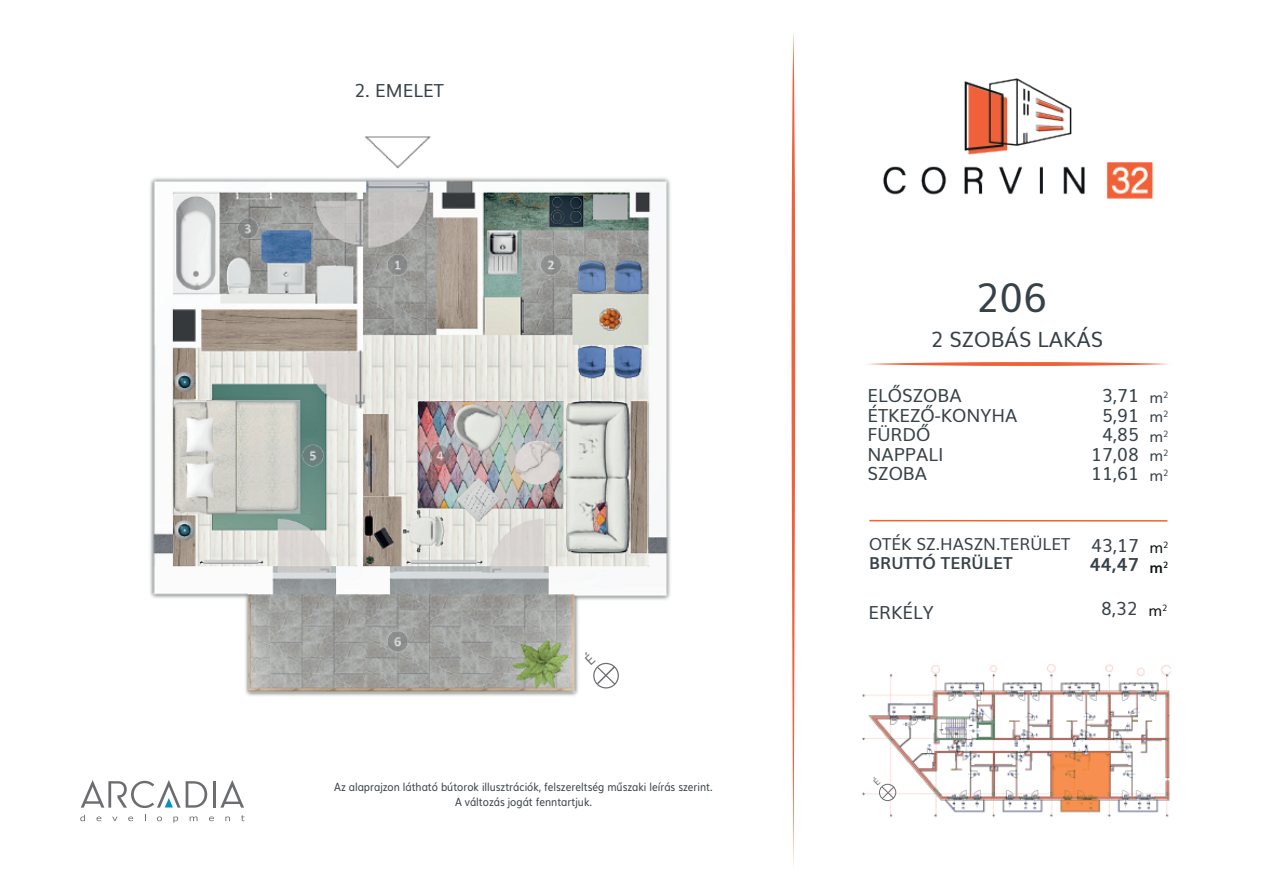
<style>
.page{position:relative;width:1263px;height:893px;background:#fff}
.page>*{position:absolute;margin:0;border:0;box-sizing:border-box;transform-origin:0 0}
.t1{font:39.3px "Muli";color:#364148}
.t2{font:21px "Muli";color:#364148}
.t3{font:18px/19.5px "Muli";color:#364148}
.t4{font:700 18px "Muli";color:#364148}
.t5{font:16.5px "Muli";color:#364148}
.t6{font:700 16.5px "Muli";color:#364148}
.t7{font:15px/19.5px "Muli";color:#364148;text-align:justify}
.t8{font:15px/19.5px "Muli";color:#0f1314}
.t9{font:11.4px/15px "Muli";color:#364148;text-align:center;scale:.89 1}
.s1{font-weight:700}
.s2{font-size:15px;color:#0f1314}
</style>
<div class="page">
<img style="left:150px;top:136px;width:521px;height:560px">
<img style="left:862px;top:664px;width:309px;height:153px">
<svg style="left:791px;top:32px;width:4px;height:834px"></svg>
<svg style="left:867px;top:362px;width:302px;height:4px"></svg>
<hr style="left:869px;top:520px;width:298px;height:2px;background:#f16137">
<img style="left:883px;top:78px;width:270px;height:121px">
<hr style="left:213px;top:781px;width:2px;height:27px;background:#6c6d70">
<svg style="left:241px;top:815px;width:4px;height:6px"></svg>
<svg style="left:225px;top:816px;width:5px;height:5px"></svg>
<svg style="left:209px;top:816px;width:5px;height:5px"></svg>
<svg style="left:190px;top:816px;width:7px;height:5px"></svg>
<svg style="left:173px;top:816px;width:5px;height:7px"></svg>
<svg style="left:157px;top:816px;width:5px;height:5px"></svg>
<svg style="left:128px;top:816px;width:5px;height:5px"></svg>
<svg style="left:112px;top:817px;width:5px;height:4px"></svg>
<svg style="left:96px;top:816px;width:5px;height:5px"></svg>
<svg style="left:80px;top:815px;width:5px;height:6px"></svg>
<svg style="left:81px;top:780px;width:126px;height:28px"></svg>
<svg style="left:220px;top:780px;width:24px;height:28px"></svg>
<div style="left:593px;top:663px;width:26px;height:25px;border:1px solid #6c6d70;border-radius:50%"></div>
<div style="left:879px;top:784px;width:17px;height:17px;border:1px solid #6c6d70;border-radius:50%"></div>
<svg style="left:582px;top:652px;width:35px;height:34px"></svg>
<svg style="left:872px;top:777px;width:23px;height:23px"></svg>
<h3 class="t3" style="left:354px;top:79px;width:91px">2. EMELET</h3>
<p class="t9" style="left:334px;top:779px;width:427px">Az alaprajzon látható bútorok illusztrációk, felszereltség műszaki leírás szerint.<br>A változás jogát fenntartjuk.</p>
<h1 class="t1" style="left:976px;top:266px;width:73px">206</h1>
<h2 class="t2" style="left:931px;top:322px;width:174px">2 SZOBÁS LAKÁS</h2>
<h3 class="t3" style="left:867px;top:384px;width:151px">ELŐSZOBA<br>ÉTKEZŐ-KONYHA<br>FÜRDŐ<br>NAPPALI<br>SZOBA</h3>
<h3 class="t3" style="left:1091px;top:384px;width:49px;text-align:right">3,71<br>5,91<br>4,85<br>17,08<br>11,61</h3>
<h3 class="t7" style="left:1149px;top:386px;width:21px">m<sup>2 </sup>m<sup>2 </sup>m<sup>2 </sup>m<sup>2 </sup>m<sup>2</sup></h3>
<h3 class="t5" style="left:869px;top:530px;width:203px">OTÉK SZ.HASZN.TERÜLET</h3>
<h3 class="t6" style="left:869px;top:550px;width:145px">BRUTTÓ TERÜLET</h3>
<h3 class="t3" style="left:1091px;top:534px;width:49px">43,17</h3>
<h3 class="t4" style="left:1089px;top:550px;width:51px">44,47</h3>
<h3 class="t8" style="left:1149px;top:537px;width:21px">m<sup>2 </sup><span class="s1">m</span><sup>2</sup></h3>
<h3 class="t3" style="left:868px;top:601px;width:67px">ERKÉLY</h3>
<h3 class="t3" style="left:1101px;top:598px;width:68px">8,32 <span class="s2">m</span><sup>2</sup></h3>
</div>
